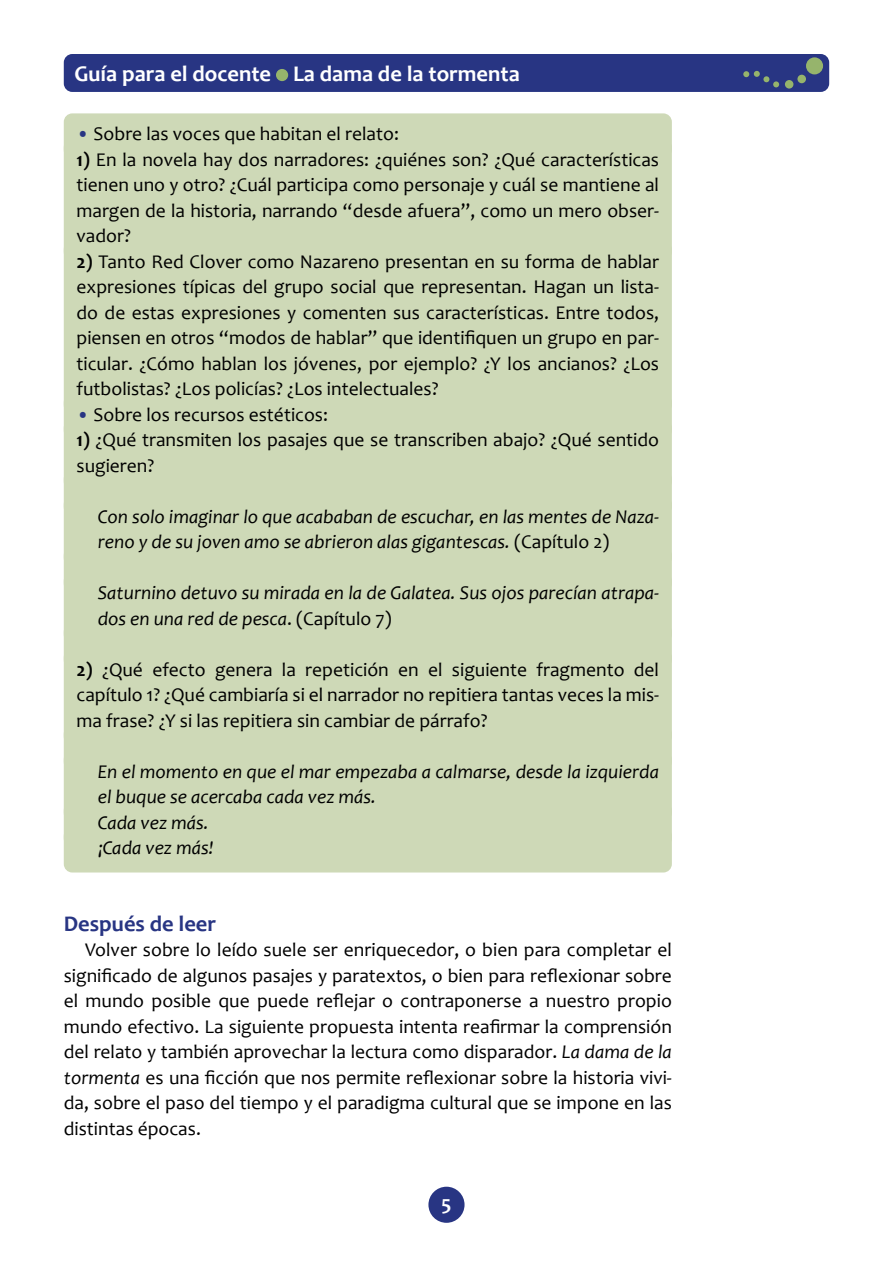
<style>
.page{position:relative;width:893px;height:1263px;background:#fff}
.page>*{position:absolute;margin:0;border:0;box-sizing:border-box;transform-origin:0 0}
.t1{font:700 22.5px "Candara";color:#fff}
.t2{font:700 22.5px "Candara";color:#283583}
.t3{font:700 21px "Candara";color:#fff}
.t4{font:19.5px/25.5px "Candara";color:#000;text-align:justify}
.t5{font:italic 19.5px/25.5px "Candara";color:#000}
.s1{color:#283583}
.s2{font-weight:700}
.s3{font-style:normal}
.s4{font-style:italic}
</style>
<div class="page">
<div style="left:64px;top:54px;width:765px;height:38px;background:#283583;border-radius:9px"></div>
<div style="left:276px;top:69px;width:12px;height:12px;background:#96b46c;border-radius:50%"></div>
<div style="left:428px;top:1187px;width:37px;height:36px;background:#283583;border-radius:50%"></div>
<div style="left:806px;top:57px;width:17px;height:17px;background:#96b46c;border-radius:50%"></div>
<div style="left:797px;top:75px;width:9px;height:8px;background:#96b46c;border-radius:50%"></div>
<div style="left:785px;top:80px;width:8px;height:9px;background:#96b46c;border-radius:50%"></div>
<svg style="left:743px;top:71px;width:36px;height:16px"></svg>
<div style="left:64px;top:113px;width:608px;height:45px;background:#ced9b7;border-radius:9px"></div>
<div style="left:64px;top:139px;width:608px;height:121px;background:#ced9b7;border-radius:9px"></div>
<div style="left:64px;top:241px;width:608px;height:172px;background:#ced9b7;border-radius:9px"></div>
<div style="left:64px;top:394px;width:608px;height:45px;background:#ced9b7;border-radius:9px"></div>
<div style="left:64px;top:419px;width:608px;height:71px;background:#ced9b7;border-radius:9px"></div>
<div style="left:64px;top:470px;width:608px;height:45px;background:#ced9b7;border-radius:9px"></div>
<div style="left:64px;top:496px;width:608px;height:70px;background:#ced9b7;border-radius:9px"></div>
<div style="left:64px;top:547px;width:608px;height:45px;background:#ced9b7;border-radius:9px"></div>
<div style="left:64px;top:572px;width:608px;height:71px;background:#ced9b7;border-radius:9px"></div>
<div style="left:64px;top:623px;width:608px;height:45px;background:#ced9b7;border-radius:9px"></div>
<div style="left:64px;top:649px;width:608px;height:96px;background:#ced9b7;border-radius:9px"></div>
<div style="left:64px;top:725px;width:608px;height:45px;background:#ced9b7;border-radius:9px"></div>
<div style="left:64px;top:751px;width:608px;height:70px;background:#ced9b7;border-radius:9px"></div>
<div style="left:64px;top:802px;width:608px;height:45px;background:#ced9b7;border-radius:9px"></div>
<div style="left:64px;top:827px;width:608px;height:45px;background:#ced9b7;border-radius:9px"></div>
<p class="t1" style="left:74px;top:60px;width:447px">Guía para el docente La dama de la tormenta</p>
<p class="t4" style="left:77px;top:121px;width:324px"><span class="s1">•</span> Sobre las voces que habitan el relato:</p>
<p class="t4" style="left:77px;top:147px;width:584px"><span class="s2">1)</span> En la novela hay dos narradores: ¿quiénes son? ¿Qué características tienen uno y otro? ¿Cuál participa como personaje y cuál se mantiene al margen de la historia, narrando “desde afuera”, como un mero obser&shy;vador?</p>
<p class="t4" style="left:77px;top:249px;width:584px"><span class="s2">2)</span> Tanto Red Clover como Nazareno presentan en su forma de hablar expresiones típicas del grupo social que representan. Hagan un lista&shy;do de estas expresiones y comenten sus características. Entre todos, piensen en otros “modos de hablar” que identifiquen un grupo en par&shy;ticular. ¿Cómo hablan los jóvenes, por ejemplo? ¿Y los ancianos? ¿Los futbolistas? ¿Los policías? ¿Los intelectuales?</p>
<p class="t4" style="left:77px;top:402px;width:253px"><span class="s1">•</span> Sobre los recursos estéticos:</p>
<p class="t4" style="left:77px;top:427px;width:584px"><span class="s2">1)</span> ¿Qué transmiten los pasajes que se transcriben abajo? ¿Qué sentido sugieren?</p>
<p class="t5" style="left:98px;top:504px;width:563px">Con solo imaginar lo que acababan de escuchar, en las mentes de Naza&shy;reno y de su joven amo se abrieron alas gigantescas. <span class="s3">(Capítulo 2)</span></p>
<p class="t5" style="left:98px;top:580px;width:563px">Saturnino detuvo su mirada en la de Galatea. Sus ojos parecían atrapa&shy;dos en una red de pesca<span class="s3">. (Capítulo 7)</span></p>
<p class="t4" style="left:77px;top:657px;width:584px"><span class="s2">2)</span> ¿Qué efecto genera la repetición en el siguiente fragmento del capítulo 1? ¿Qué cambiaría si el narrador no repitiera tantas veces la mis&shy;ma frase? ¿Y si las repitiera sin cambiar de párrafo?</p>
<p class="t5" style="left:98px;top:759px;width:563px">En el momento en que el mar empezaba a calmarse, desde la izquierda el buque se acercaba cada vez más.<br>Cada vez más.<br>¡Cada vez más!</p>
<p class="t2" style="left:64px;top:909px;width:154px">Después de leer</p>
<p class="t4" style="left:64px;top:937px;width:610px;text-indent:21px">Volver sobre lo leído suele ser enriquecedor, o bien para completar el significado de algunos pasajes y paratextos, o bien para reflexionar sobre el mundo posible que puede reflejar o contraponerse a nuestro propio mundo efectivo. La siguiente propuesta intenta reafirmar la comprensión del relato y también aprovechar la lectura como disparador. <span class="s4">La dama de la tormenta</span> es una ficción que nos permite reflexionar sobre la historia vivi&shy;da, sobre el paso del tiempo y el paradigma cultural que se impone en las distintas épocas.</p>
<p class="t3" style="left:441px;top:1190px;width:11px">5</p>
</div>
